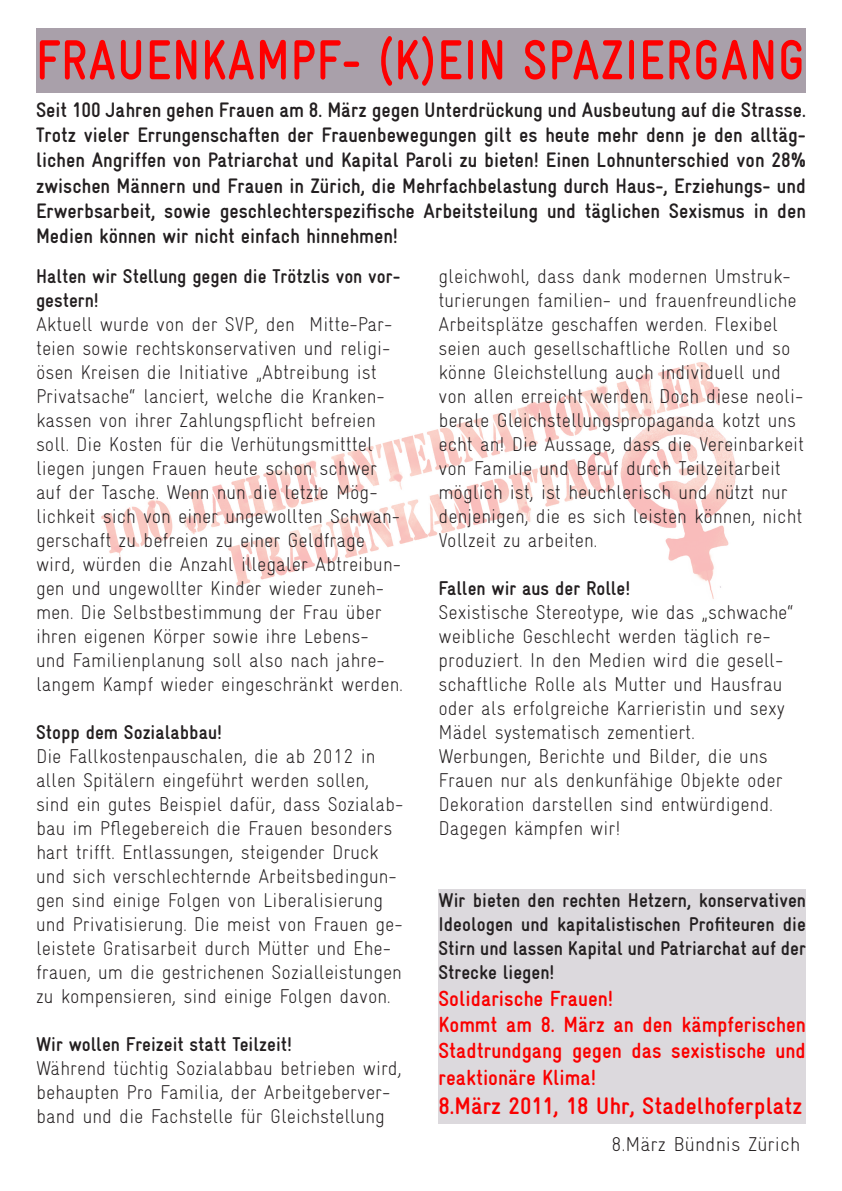
<style>
.page{position:relative;width:842px;height:1191px;background:#fff}
.page>*{position:absolute;margin:0;border:0;box-sizing:border-box;transform-origin:0 0}
.t1{font:700 condensed 56.5px "Gravur";letter-spacing:.02em;color:#fe0000;scale:.89 1}
.t2{font:700 condensed 24px "Gravur";color:#fa0000;scale:1.04 1}
.t3{font:700 condensed 22px/26.4px "Gravur";color:#fa0000;text-align:justify}
.t4{font:700 condensed 21px/25.2px "Gravur";color:#231f20;text-align:justify}
.t5{font:300 condensed 20px/24px "Gravur";color:#231f20}
.t6{font:700 condensed 20px/24px "Gravur";color:#231f20}
.t7{font:300 condensed 20px "Gravur";color:#231f20;scale:1.05 1}
</style>
<div class="page">
<div style="left:438px;top:889px;width:368px;height:234px;background:#dcd9dd"></div>
<div style="left:36px;top:28px;width:770px;height:64px;background:#a9a0aa"></div>
<img style="left:101px;top:362px;width:635px;height:248px">
<p class="t1" style="left:36px;top:29px;width:865px">FRAUENKAMPF- (K)EIN SPAZIERGANG</p>
<p class="t4" style="left:36px;top:97px;width:771px">Seit 100 Jahren gehen Frauen am 8. März gegen Unterdrückung und Ausbeutung auf die Strasse.<br>Trotz vieler Errungenschaften der Frauenbewegungen gilt es heute mehr denn je den alltäg&shy;lichen Angriffen von Patriarchat und Kapital Paroli zu bieten! Einen Lohnunterschied von 28% zwischen Männern und Frauen in Zürich, die Mehrfachbelastung durch Haus-, Erziehungs- und Erwerbsarbeit, sowie geschlechterspezifische Arbeitsteilung und täglichen Sexismus in den Medien können wir nicht einfach hinnehmen!</p>
<p class="t6" style="left:36px;top:264px;width:366px">Halten wir Stellung gegen die Trötzlis von vor&shy;gestern!</p>
<p class="t5" style="left:36px;top:312px;width:368px">Aktuell wurde von der SVP, den Mitte-Par&shy;teien sowie rechtskonservativen und religi&shy;ösen Kreisen die Initiative „Abtreibung ist Privatsache“ lanciert, welche die Kranken&shy;kassen von ihrer Zahlungspflicht befreien soll. Die Kosten für die Verhütungsmitttel liegen jungen Frauen heute schon schwer auf der Tasche. Wenn nun die letzte Mög&shy;lichkeit sich von einer ungewollten Schwan&shy;gerschaft zu befreien zu einer Geldfrage wird, würden die Anzahl illegaler Abtreibun&shy;gen und ungewollter Kinder wieder zuneh&shy;men. Die Selbstbestimmung der Frau über ihren eigenen Körper sowie ihre Lebens&shy;und Familienplanung soll also nach jahre&shy;langem Kampf wieder eingeschränkt werden.</p>
<p class="t6" style="left:36px;top:720px;width:188px">Stopp dem Sozialabbau!</p>
<p class="t5" style="left:36px;top:744px;width:369px">Die Fallkostenpauschalen, die ab 2012 in allen Spitälern eingeführt werden sollen, sind ein gutes Beispiel dafür, dass Sozialab&shy;bau im Pflegebereich die Frauen besonders hart trifft. Entlassungen, steigender Druck und sich verschlechternde Arbeitsbedingun&shy;gen sind einige Folgen von Liberalisierung und Privatisierung. Die meist von Frauen ge&shy;leistete Gratisarbeit durch Mütter und Ehe&shy;frauen, um die gestrichenen Sozialleistungen zu kompensieren, sind einige Folgen davon.</p>
<p class="t6" style="left:36px;top:1032px;width:258px">Wir wollen Freizeit statt Teilzeit!</p>
<p class="t5" style="left:36px;top:1056px;width:367px">Während tüchtig Sozialabbau betrieben wird, behaupten Pro Familia, der Arbeitgeberver&shy;band und die Fachstelle für Gleichstellung</p>
<p class="t5" style="left:438px;top:264px;width:367px">gleichwohl, dass dank modernen Umstruk&shy;turierungen familien- und frauenfreundliche Arbeitsplätze geschaffen werden. Flexibel seien auch gesellschaftliche Rollen und so könne Gleichstellung auch individuell und von allen erreicht werden. Doch diese neoli&shy;berale Gleichstellungspropaganda kotzt uns echt an! Die Aussage, dass die Vereinbarkeit von Familie und Beruf durch Teilzeitarbeit möglich ist, ist heuchlerisch und nützt nur denjenigen, die es sich leisten können, nicht Vollzeit zu arbeiten.</p>
<p class="t6" style="left:438px;top:576px;width:193px">Fallen wir aus der Rolle!</p>
<p class="t5" style="left:438px;top:600px;width:357px">Sexistische Stereotype, wie das „schwache“ weibliche Geschlecht werden täglich re&shy;produziert. In den Medien wird die gesell&shy;schaftliche Rolle als Mutter und Hausfrau oder als erfolgreiche Karrieristin und sexy Mädel systematisch zementiert.</p>
<p class="t5" style="left:438px;top:744px;width:346px">Werbungen, Berichte und Bilder, die uns<br>Frauen nur als denkunfähige Objekte oder<br>Dekoration darstellen sind entwürdigend.</p>
<p class="t5" style="left:438px;top:816px;width:184px">Dagegen kämpfen wir!</p>
<p class="t6" style="left:438px;top:888px;width:369px;text-align:justify">Wir bieten den rechten Hetzern, konservativen Ideologen und kapitalistischen Profiteuren die Stirn und lassen Kapital und Patriarchat auf der Strecke liegen!</p>
<p class="t3" style="left:438px;top:985px;width:176px">Solidarische Frauen!</p>
<p class="t3" style="left:438px;top:1011px;width:369px">Kommt am 8. März an den kämpferischen Stadtrundgang gegen das sexistische und reaktionäre Klima!</p>
<p class="t2" style="left:438px;top:1092px;width:351px">8.März 2011, 18 Uhr, Stadelhoferplatz</p>
<p class="t7" style="left:611px;top:1132px;width:181px">8.März Bündnis Zürich</p>
</div>
